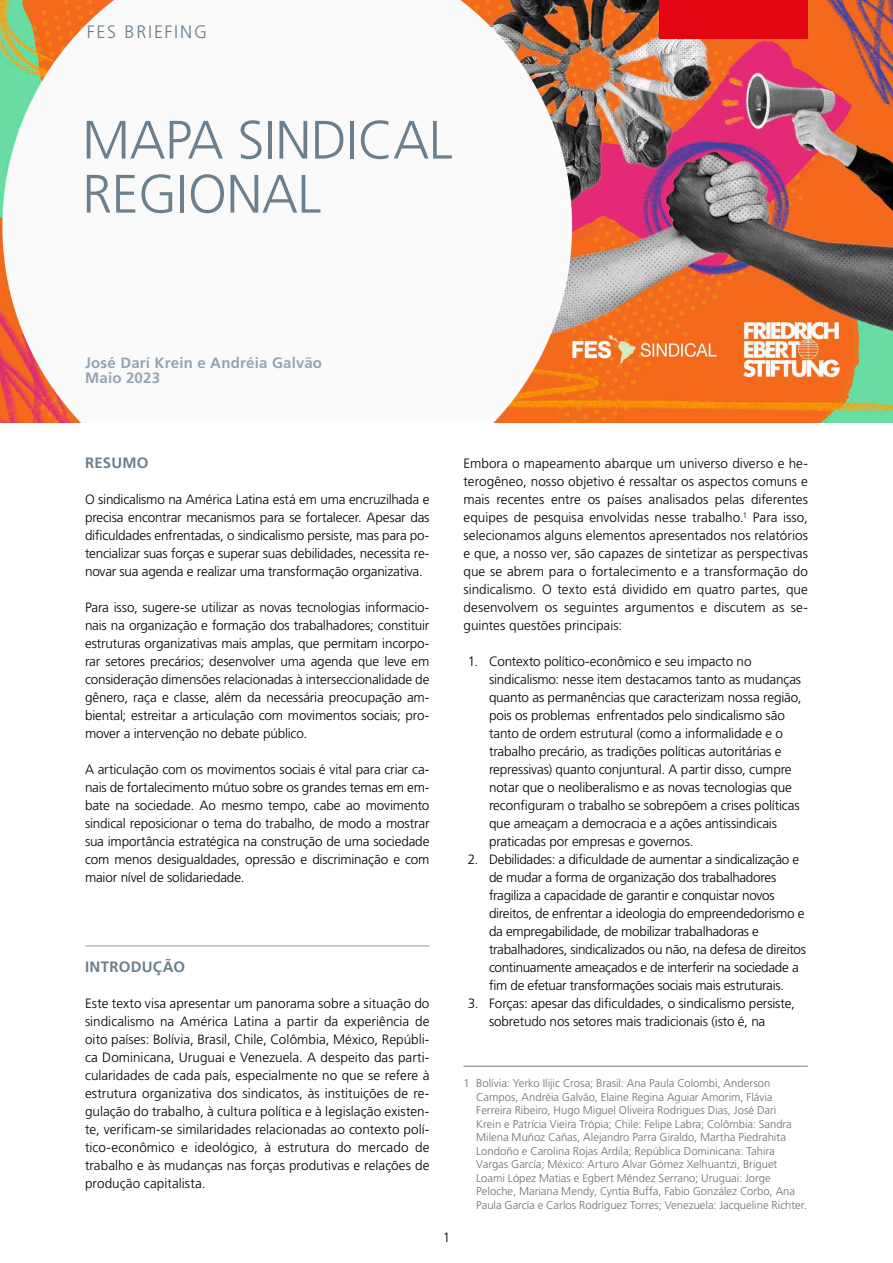
<style>
.page{position:relative;width:893px;height:1263px;background:#fff}
.page>*{position:absolute;margin:0;border:0;box-sizing:border-box;transform-origin:0 0}
.t1{font:300 54px/54px "Frutiger LT Std";letter-spacing:-.01em;color:#6c7f8c}
.t2{font:300 18px "Frutiger LT Std";letter-spacing:.095em;color:#6c7f8c}
.t3{font:700 15px/15px "Frutiger LT Std";letter-spacing:.015em;color:#95a4b1}
.t4{font:700 15px "Frutiger LT Std";letter-spacing:.015em;color:#6c7f8c}
.t5{font:300 13.5px/18px "Frutiger LT Std";letter-spacing:-.015em;color:#000;text-align:justify}
.t6{font:300 11.25px/13.5px "Frutiger LT Std";color:#6e6e6e}
</style>
<div class="page">
<img style="left:0;top:0;width:893px;height:423px">
<div style="left:659px;top:0;width:149px;height:38px;background:#e30612"></div>
<hr style="left:85px;top:945px;width:344px;height:1px;background:#b2bdc8">
<hr style="left:463px;top:1066px;width:345px;height:1px;background:#6c7f8c">
<h2 class="t2" style="left:87px;top:22px;width:122px">FES BRIEFING</h2>
<h1 class="t1" style="left:82px;top:114px;width:372px">MAPA SINDICAL<br>REGIONAL</h1>
<p class="t3" style="left:85px;top:355px;width:239px">José Darí Krein e Andréia Galvão<br>Maio 2023</p>
<p class="t4" style="left:85px;top:454px;width:65px">RESUMO</p>
<p class="t5" style="left:85px;top:491px;width:346px">O sindicalismo na América Latina está em uma encruzilhada e precisa encontrar mecanismos para se fortalecer. Apesar das dificuldades enfrentadas, o sindicalismo persiste, mas para po&shy;tencializar suas forças e superar suas debilidades, necessita re&shy;novar sua agenda e realizar uma transformação organizativa.</p>
<p class="t5" style="left:85px;top:599px;width:346px">Para isso, sugere-se utilizar as novas tecnologias informacio&shy;nais na organização e formação dos trabalhadores; constituir estruturas organizativas mais amplas, que permitam incorpo&shy;rar setores precários; desenvolver uma agenda que leve em consideração dimensões relacionadas à interseccionalidade de gênero, raça e classe, além da necessária preocupação am&shy;biental; estreitar a articulação com movimentos sociais; pro&shy;mover a intervenção no debate público.</p>
<p class="t5" style="left:85px;top:760px;width:346px">A articulação com os movimentos sociais é vital para criar ca&shy;nais de fortalecimento mútuo sobre os grandes temas em em&shy;bate na sociedade. Ao mesmo tempo, cabe ao movimento sindical reposicionar o tema do trabalho, de modo a mostrar sua importância estratégica na construção de uma sociedade com menos desigualdades, opressão e discriminação e com maior nível de solidariedade.</p>
<p class="t4" style="left:85px;top:958px;width:102px">INTRODUÇÃO</p>
<p class="t5" style="left:85px;top:995px;width:346px">Este texto visa apresentar um panorama sobre a situação do sindicalismo na América Latina a partir da experiência de oito países: Bolívia, Brasil, Chile, Colômbia, México, Repúbli&shy;ca Dominicana, Uruguai e Venezuela. A despeito das parti&shy;cularidades de cada país, especialmente no que se refere à estrutura organizativa dos sindicatos, às instituições de re&shy;gulação do trabalho, à cultura política e à legislação existen&shy;te, verificam-se similaridades relacionadas ao contexto polí&shy;tico-econômico e ideológico, à estrutura do mercado de trabalho e às mudanças nas forças produtivas e relações de produção capitalista.</p>
<p class="t5" style="left:443px;top:1229px;width:9px">1</p>
<p class="t5" style="left:463px;top:454px;width:346px">Embora o mapeamento abarque um universo diverso e he&shy;terogêneo, nosso objetivo é ressaltar os aspectos comuns e mais recentes entre os países analisados pelas diferentes equipes de pesquisa envolvidas nesse trabalho.<sup>1</sup> Para isso, selecionamos alguns elementos apresentados nos relatórios e que, a nosso ver, são capazes de sintetizar as perspectivas que se abrem para o fortalecimento e a transformação do sindicalismo. O texto está dividido em quatro partes, que desenvolvem os seguintes argumentos e discutem as se&shy;guintes questões principais:</p>
<p class="t5" style="left:489px;top:653px;width:314px;text-align:left;text-indent:-21px">1. Contexto político-econômico e seu impacto no sindicalismo: nesse item destacamos tanto as mudanças quanto as permanências que caracterizam nossa região, pois os problemas enfrentados pelo sindicalismo são tanto de ordem estrutural (como a informalidade e o trabalho precário, as tradições políticas autoritárias e repressivas) quanto conjuntural. A partir disso, cumpre notar que o neoliberalismo e as novas tecnologias que reconfiguram o trabalho se sobrepõem a crises políticas que ameaçam a democracia e a ações antissindicais praticadas por empresas e governos.</p>
<p class="t5" style="left:489px;top:850px;width:318px;text-align:left;text-indent:-21px">2. Debilidades: a dificuldade de aumentar a sindicalização e de mudar a forma de organização dos trabalhadores fragiliza a capacidade de garantir e conquistar novos direitos, de enfrentar a ideologia do empreendedorismo e da empregabilidade, de mobilizar trabalhadoras e trabalhadores, sindicalizados ou não, na defesa de direitos continuamente ameaçados e de interferir na sociedade a fim de efetuar transformações sociais mais estruturais.</p>
<p class="t5" style="left:489px;top:994px;width:307px;text-indent:-21px">3. Forças: apesar das dificuldades, o sindicalismo persiste, sobretudo nos setores mais tradicionais (isto é, na</p>
<p class="t6" style="left:476px;top:1077px;width:332px;text-indent:-13px">1 Bolívia: Yerko Ilijic Crosa; Brasil: Ana Paula Colombi, Anderson Campos, Andréia Galvão, Elaine Regina Aguiar Amorim, Flávia Ferreira Ribeiro, Hugo Miguel Oliveira Rodrigues Dias, José Dari<br>Krein e Patrícia Vieira Trópia; Chile: Felipe Labra; Colômbia: Sandra Milena Muñoz Cañas, Alejandro Parra Giraldo, Martha Piedrahita Londoño e Carolina Rojas Ardila; República Dominicana: Tahira Vargas García; México: Arturo Alvar Gómez Xelhuantzi, Briguet Loami López Matias e Egbert Méndez Serrano; Uruguai: Jorge Peloche, Mariana Mendy, Cyntia Buffa, Fabio González Corbo, Ana Paula García e Carlos Rodríguez Torres; Venezuela: Jacqueline Richter.</p>
</div>
